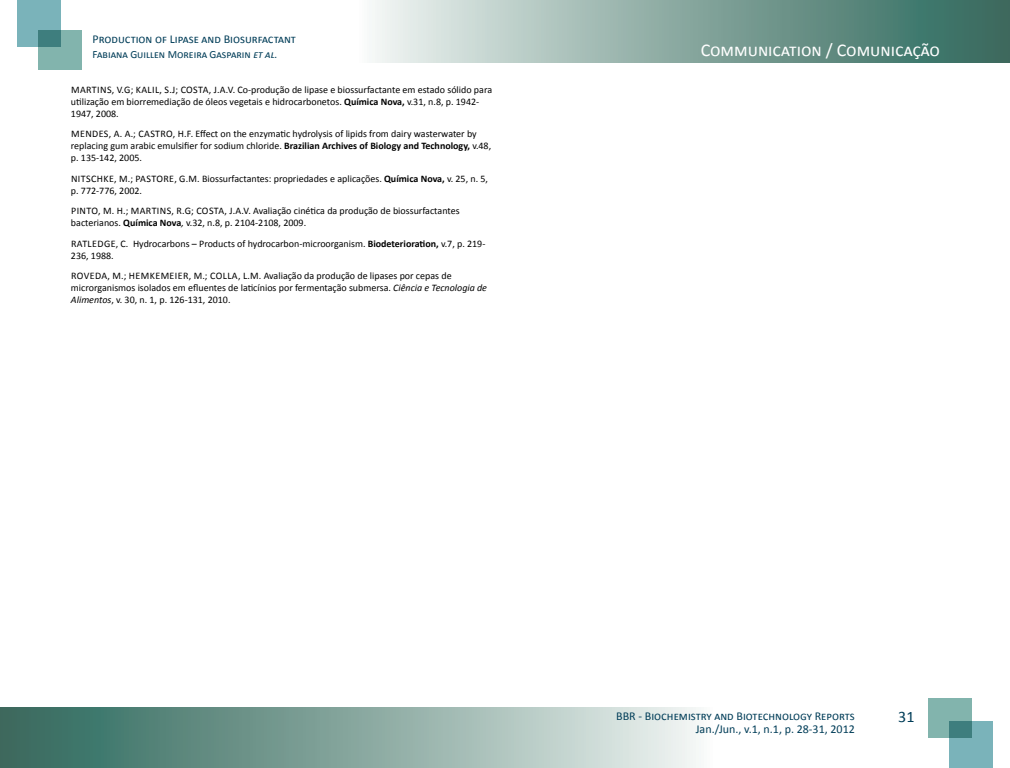
<style>
.page{position:relative;width:1010px;height:768px;background:#fff}
.page>*{position:absolute;margin:0;border:0;box-sizing:border-box;transform-origin:0 0}
.t1{font:18px "Calibri";color:#fff}
.t2{font:16px "Calibri";color:#003d58}
.t3{font:12px "Calibri";color:#003d58}
.t4{font:11px "Calibri";color:#003d58}
.t5{font:10px/12px "Calibri";color:#000}
.s1{font-style:italic}
.s2{font-weight:700}
</style>
<div class="page">
<svg style="left:375px;top:0;width:634px;height:62px;background:#89a9a1"></svg>
<svg style="left:0;top:707px;width:696px;height:61px;background:#89a8a0"></svg>
<div style="left:17px;top:0;width:43px;height:47px;background:#7ab3ba"></div>
<div style="left:949px;top:721px;width:43px;height:47px;background:#7ab3ba"></div>
<svg style="left:38px;top:30px;width:44px;height:39px;background:#72a7a2"></svg>
<svg style="left:928px;top:698px;width:42px;height:39px;background:#74a8a3"></svg>
<p class="t3" style="left:92px;top:32px;width:205px">Production of Lipase and Biosurfactant</p>
<p class="t4" style="left:92px;top:48px;width:186px">Fabiana Guillen Moreira Gasparin <span class="s1">et al.</span></p>
<p class="t5" style="left:71px;top:83px;width:16px">Martins</p>
<p class="t5" style="left:112px;top:83px;width:30px">, V.G; Kalil</p>
<p class="t5" style="left:159px;top:83px;width:34px">, S.J; Costa</p>
<p class="t5" style="left:71px;top:83px;width:422px;text-indent:138px">, J.A.V. Co-produção de lipase e biossurfactante em estado sólido para utilização em biorremediação de óleos vegetais e hidrocarbonetos. <span class="s2">Química Nova,</span> v.31, n.8, p. 1942-<br>1947, 2008.</p>
<p class="t5" style="left:71px;top:128px;width:16px">Mendes</p>
<p class="t5" style="left:109px;top:128px;width:42px">, A. A.; Castro</p>
<p class="t5" style="left:71px;top:128px;width:421px;text-indent:102px">, H.F. Effect on the enzymatic hydrolysis of lipids from dairy wasterwater by replacing gum arabic emulsifier for sodium chloride. <span class="s2">Brazilian Archives of Biology and Technology,</span> v.48, p. 135-142, 2005.</p>
<p class="t5" style="left:71px;top:172px;width:13px">Nitsch</p>
<p class="t5" style="left:103px;top:172px;width:44px">ke, M.; Pastore</p>
<p class="t5" style="left:174px;top:172px;width:315px">, G.M. Biossurfactantes: propriedades e aplicações. <span class="s2">Química Nova,</span> v. 25, n. 5,</p>
<p class="t5" style="left:71px;top:180px;width:73px;line-height:20.5px">p. 772-776, 2002.<br>Pinto</p>
<p class="t5" style="left:71px;top:205px;width:390px;text-indent:153px">, J.A.V. Avaliação cinética da produção de biossurfactantes bacterianos. <span class="s2">Química Nova</span><span class="s1">,</span> v.32, n.8, p. 2104-2108, 2009.</p>
<p class="t5" style="left:71px;top:237px;width:13px">Ratledge</p>
<p class="t5" style="left:116px;top:237px;width:371px">, C. Hydrocarbons – Products of hydrocarbon-microorganism. <span class="s2">Biodeterioration,</span> v.7, p. 219-</p>
<p class="t5" style="left:71px;top:245px;width:91px;line-height:20.5px">236, 1988.<br>Roveda, M.; Hem kemeier</p>
<p class="t5" style="left:98px;top:205px;width:48px">, M. H.; Martins</p>
<p class="t5" style="left:171px;top:205px;width:37px">, R.G; Costa</p>
<p class="t5" style="left:71px;top:270px;width:417px;text-indent:167px">, L.M. Avaliação da produção de lipases por cepas de microrganismos isolados em efluentes de laticínios por fermentação submersa. <span class="s1">Ciência e Tecnologia de<br>Alimentos</span>, v. 30, n. 1, p. 126-131, 2010.</p>
<p class="t5" style="left:189px;top:270px;width:34px">, M.; Colla</p>
<h1 class="t1" style="left:700px;top:39px;width:240px">Communication / Comunicação</h1>
<p class="t3" style="left:616px;top:709px;width:240px">BBR - Biochemistry and Biotechnology Reports</p>
<h2 class="t2" style="left:897px;top:707px;width:18px">31</h2>
<p class="t3" style="left:695px;top:722px;width:160px">Jan./Jun., v.1, n.1, p. 28-31, 2012</p>
</div>
